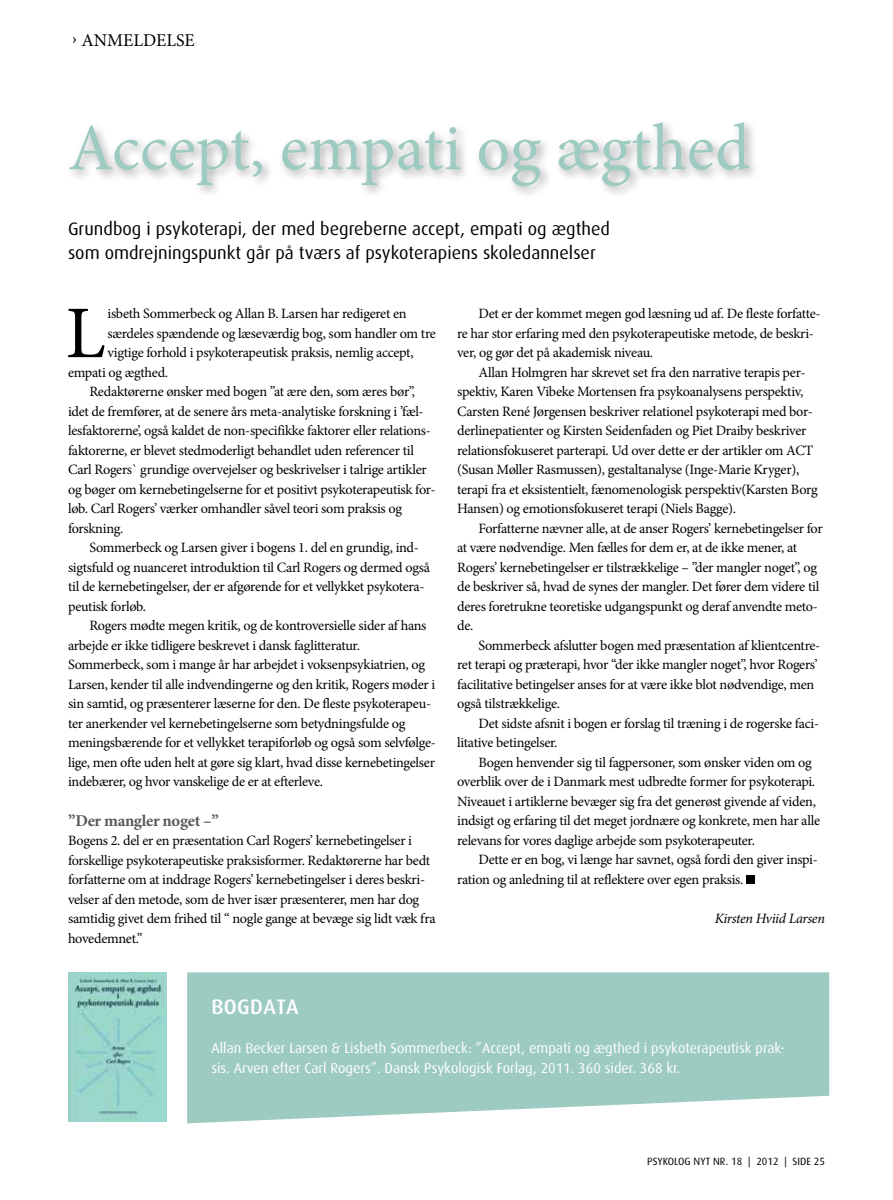
<style>
.page{position:relative;width:893px;height:1200px;background:#fff}
.page>*{position:absolute;margin:0;border:0;box-sizing:border-box;transform-origin:0 0}
.t1{font:74.25px "Minion Pro";color:#000}
.t2{font:66px "Minion Pro";color:#9ecbc1}
.t3{font:500 21px "Dax";color:#fff}
.t4{font:18px/24px "Dax";color:#000}
.t5{font:18px "Minion Pro";color:#000}
.t6{font:700 16.5px "Minion Pro";letter-spacing:-.02em;color:#58595b}
.t7{font:14.25px/19.5px "Minion Pro";letter-spacing:-.02em;color:#000}
.t8{font:14.25px/19.5px "Dax";color:#fff}
.t9{font:italic 14.25px "Minion Pro";letter-spacing:-.025em;color:#000}
.t10{font:10.5px "Dax";color:#000}
</style>
<div class="page">
<div style="left:65px;top:118px;width:697px;height:81px;background:#000;opacity:.35"></div>
<svg style="left:187px;top:972px;width:642px;height:151px;fill:#9ecbc1"></svg>
<div style="left:746px;top:875px;width:9px;height:8px;background:#000"></div>
<img style="left:68px;top:972px;width:99px;height:148px">
<p class="t5" style="left:72px;top:28px;width:124px">› ANMELDELSE</p>
<h2 class="t2" style="left:68px;top:104px;width:683px">Accept, empati og ægthed</h2>
<p class="t4" style="left:68px;top:217px;width:543px">Grundbog i psykoterapi, der med begreberne accept, empati og ægthed som omdrejningspunkt går på tværs af psykoterapiens skoledannelser</p>
<h1 class="t1" style="left:66px;top:283px;width:41px">L</h1>
<p class="t7" style="left:108px;top:304px;width:301px">isbeth Sommerbeck og Allan B. Larsen har redigeret en</p>
<p class="t7" style="left:108px;top:323px;width:330px">særdeles spændende og læseværdig bog, som handler om tre</p>
<p class="t7" style="left:108px;top:343px;width:308px">vigtige forhold i psykoterapeutisk praksis, nemlig accept,</p>
<p class="t7" style="left:68px;top:362px;width:102px">empati og ægthed.</p>
<p class="t7" style="left:89px;top:382px;width:327px">Redaktørerne ønsker med bogen ”at ære den, som æres bør”,</p>
<p class="t7" style="left:68px;top:401px;width:357px">idet de fremfører, at de senere års meta-analytiske forskning i ’fæl-</p>
<p class="t7" style="left:68px;top:421px;width:364px">lesfaktorerne’, også kaldet de non-specifikke faktorer eller relations-</p>
<p class="t7" style="left:68px;top:440px;width:347px">faktorerne, er blevet stedmoderligt behandlet uden referencer til</p>
<p class="t7" style="left:68px;top:460px;width:360px">Carl Rogers` grundige overvejelser og beskrivelser i talrige artikler</p>
<p class="t7" style="left:68px;top:479px;width:369px">og bøger om kernebetingelserne for et positivt psykoterapeutisk for-</p>
<p class="t7" style="left:68px;top:499px;width:336px">løb. Carl Rogers’ værker omhandler såvel teori som praksis og</p>
<p class="t7" style="left:68px;top:518px;width:57px">forskning.</p>
<p class="t7" style="left:89px;top:538px;width:331px">Sommerbeck og Larsen giver i bogens 1. del en grundig, ind-</p>
<p class="t7" style="left:68px;top:557px;width:364px">sigtsfuld og nuanceret introduktion til Carl Rogers og dermed også</p>
<p class="t7" style="left:68px;top:577px;width:358px">til de kernebetingelser, der er afgørende for et vellykket psykotera-</p>
<p class="t7" style="left:68px;top:596px;width:80px">peutisk forløb.</p>
<p class="t7" style="left:89px;top:616px;width:339px">Rogers mødte megen kritik, og de kontroversielle sider af hans</p>
<p class="t7" style="left:68px;top:635px;width:293px">arbejde er ikke tidligere beskrevet i dansk faglitteratur.</p>
<p class="t7" style="left:68px;top:655px;width:359px">Sommerbeck, som i mange år har arbejdet i voksenpsykiatrien, og</p>
<p class="t7" style="left:68px;top:674px;width:369px">Larsen, kender til alle indvendingerne og den kritik, Rogers møder i</p>
<p class="t7" style="left:68px;top:694px;width:365px">sin samtid, og præsenterer læserne for den. De fleste psykoterapeu-</p>
<p class="t7" style="left:68px;top:713px;width:339px">ter anerkender vel kernebetingelserne som betydningsfulde og</p>
<p class="t7" style="left:68px;top:732px;width:369px">meningsbærende for et vellykket terapiforløb og også som selvfølge-</p>
<p class="t7" style="left:68px;top:752px;width:368px">lige, men ofte uden helt at gøre sig klart, hvad disse kernebetingelser</p>
<p class="t7" style="left:68px;top:771px;width:257px">indebærer, og hvor vanskelige de er at efterleve.</p>
<p class="t6" style="left:68px;top:808px;width:152px">”Der mangler noget –”</p>
<p class="t7" style="left:68px;top:830px;width:369px">Bogens 2. del er en præsentation Carl Rogers’ kernebetingelser i forskellige psykoterapeutiske praksisformer. Redaktørerne har bedt forfatterne om at inddrage Rogers’ kernebetingelser i deres beskri&shy;velser af den metode, som de hver især præsenterer, men har dog samtidig givet dem frihed til “ nogle gange at bevæge sig lidt væk fra hovedemnet.”</p>
<p class="t7" style="left:457px;top:304px;width:365px;text-indent:21px">Det er der kommet megen god læsning ud af. De fleste forfatte&shy;re har stor erfaring med den psykoterapeutiske metode, de beskri&shy;ver, og gør det på akademisk niveau.</p>
<p class="t7" style="left:457px;top:362px;width:362px;text-indent:21px">Allan Holmgren har skrevet set fra den narrative terapis per&shy;spektiv, Karen Vibeke Mortensen fra psykoanalysens perspektiv, Carsten René Jørgensen beskriver relationel psykoterapi med bor&shy;derlinepatienter og Kirsten Seidenfaden og Piet Draiby beskriver relationsfokuseret parterapi. Ud over dette er der artikler om ACT (Susan Møller Rasmussen), gestaltanalyse (Inge-Marie Kryger), terapi fra et eksistentielt, fænomenologisk perspektiv(Karsten Borg Hansen) og emotionsfokuseret terapi (Niels Bagge).</p>
<p class="t7" style="left:457px;top:518px;width:367px;text-indent:21px">Forfatterne nævner alle, at de anser Rogers’ kernebetingelser for at være nødvendige. Men fælles for dem er, at de ikke mener, at Rogers’ kernebetingelser er tilstrækkelige – ”der mangler noget”, og de beskriver så, hvad de synes der mangler. Det fører dem videre til deres foretrukne teoretiske udgangspunkt og deraf anvendte meto&shy;de.</p>
<p class="t7" style="left:457px;top:635px;width:365px;text-indent:21px">Sommerbeck afslutter bogen med præsentation af klientcentre&shy;ret terapi og præterapi, hvor “der ikke mangler noget”, hvor Rogers’ facilitative betingelser anses for at være ikke blot nødvendige, men også tilstrækkelige.</p>
<p class="t7" style="left:457px;top:713px;width:363px;text-indent:21px">Det sidste afsnit i bogen er forslag til træning i de rogerske faci&shy;litative betingelser.</p>
<p class="t7" style="left:457px;top:752px;width:364px;text-indent:21px">Bogen henvender sig til fagpersoner, som ønsker viden om og overblik over de i Danmark mest udbredte former for psykoterapi.<br>Niveauet i artiklerne bevæger sig fra det generøst givende af viden, indsigt og erfaring til det meget jordnære og konkrete, men har alle relevans for vores daglige arbejde som psykoterapeuter.</p>
<p class="t7" style="left:457px;top:849px;width:362px;text-indent:21px">Dette er en bog, vi længe har savnet, også fordi den giver inspi&shy;ration og anledning til at reflektere over egen praksis.</p>
<p class="t9" style="left:715px;top:908px;width:112px">Kirsten Hviid Larsen</p>
<h3 class="t3" style="left:211px;top:994px;width:27px">BOGDA</h3>
<h3 class="t3" style="left:276px;top:994px;width:23px">TA</h3>
<p class="t8" style="left:211px;top:1038px;width:576px">Allan Becker Larsen &amp; Lisbeth Sommerbeck: ”Accept, empati og ægthed i psykoterapeutisk prak&shy;sis. Arven efter Carl Rogers”. Dansk Psykologisk Forlag, 2011. 360 sider. 368 kr.</p>
<p class="t10" style="left:647px;top:1154px;width:179px">PSYKOLOG NYT NR. 18 | 2012 | SIDE 25</p>
</div>
